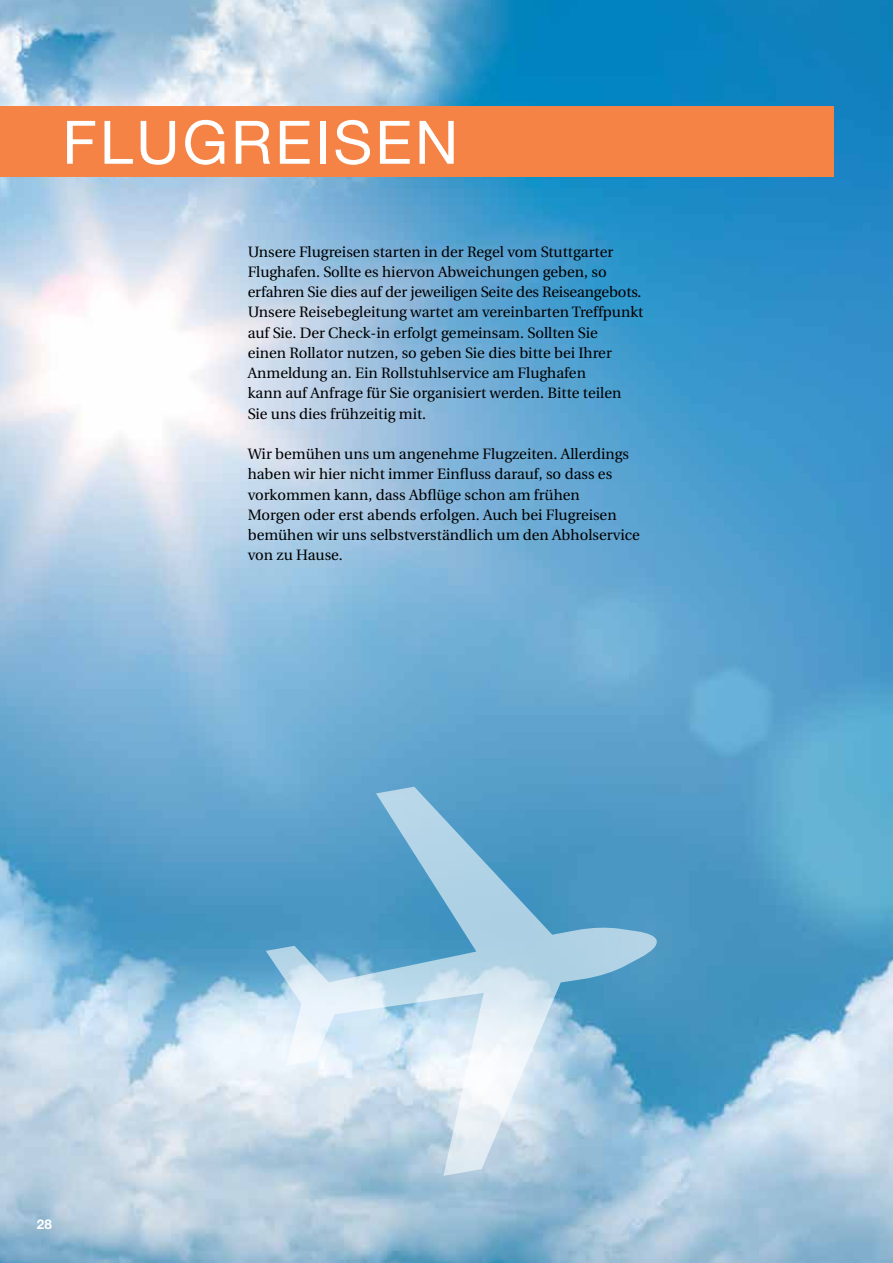
<style>
.page{position:relative;width:893px;height:1263px;background:#fff}
.page>*{position:absolute;margin:0;border:0;box-sizing:border-box;transform-origin:0 0}
.t1{font:60px "Helvetica Neue LT Pro";letter-spacing:.05em;color:#fff}
.t2{font:15px/20.2px "Utopia";color:#000}
.t3{font:700 13.5px "Helvetica Neue LT Pro";color:#fff}
</style>
<div class="page">
<img style="left:0;top:0;width:893px;height:1263px">
<svg style="left:266px;top:787px;width:391px;height:389px;background:#92bfda"></svg>
<div style="left:0;top:106px;width:833px;height:71px;background:#f58345"></div>
<h1 class="t1" style="left:62px;top:107px;width:397px">FLUGREISEN</h1>
<p class="t2" style="left:248px;top:242px;width:397px">Unsere Flugreisen starten in der Regel vom Stuttgarter Flughafen. Sollte es hiervon Abweichungen geben, so erfahren Sie dies auf der jeweiligen Seite des Reiseangebots.<br>Unsere Reisebegleitung wartet am vereinbarten Treffpunkt auf Sie. Der Check-in erfolgt gemeinsam. Sollten Sie<br>einen Rollator nutzen, so geben Sie dies bitte bei Ihrer Anmeldung an. Ein Rollstuhlservice am Flughafen<br>kann auf Anfrage für Sie organisiert werden. Bitte teilen Sie uns dies frühzeitig mit.</p>
<p class="t2" style="left:248px;top:444px;width:394px">Wir bemühen uns um angenehme Flugzeiten. Allerdings haben wir hier nicht immer Einfluss darauf, so dass es vorkommen kann, dass Abflüge schon am frühen<br>Morgen oder erst abends erfolgen. Auch bei Flugreisen bemühen wir uns selbstverständlich um den Abholservice von zu Hause.</p>
<p class="t3" style="left:37px;top:1216px;width:17px">28</p>
</div>
